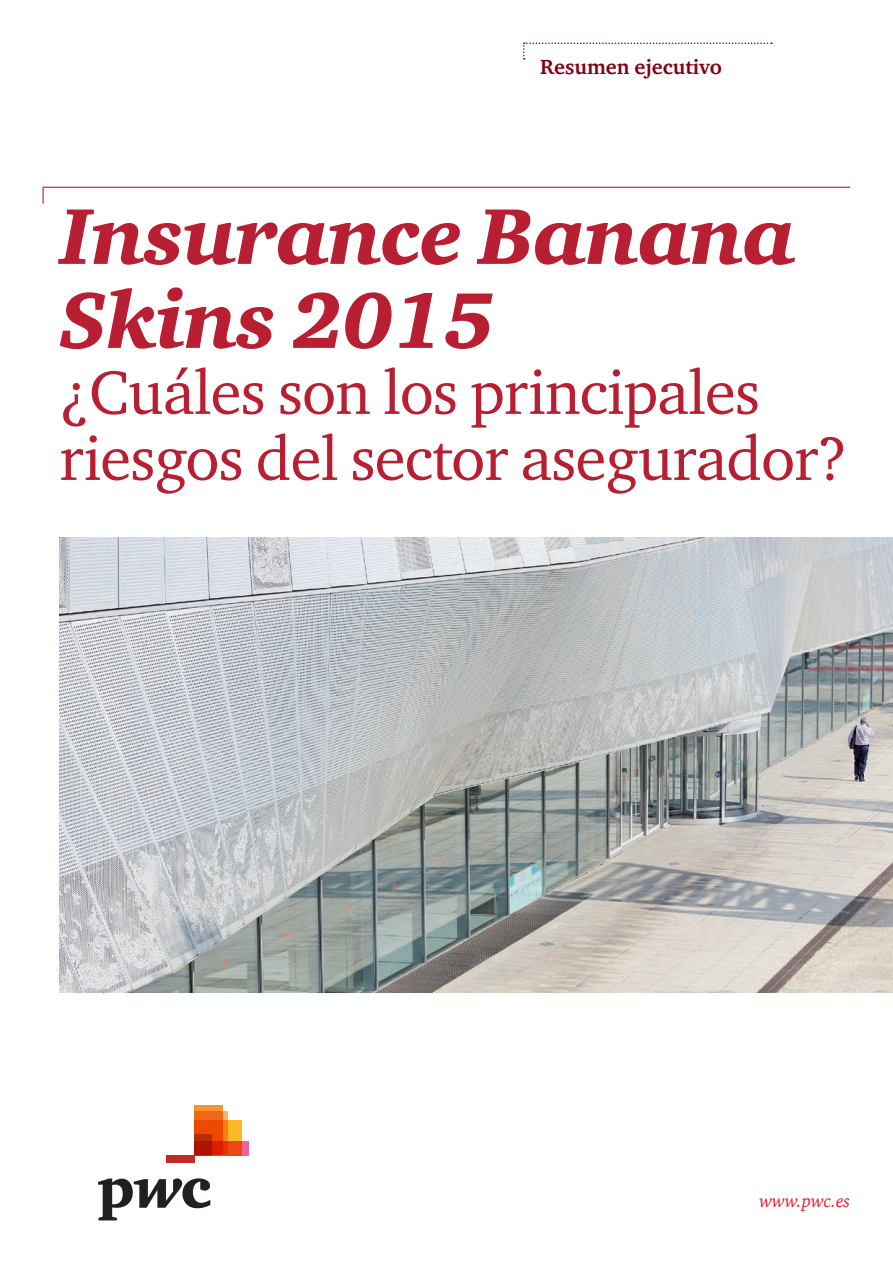
<style>
.page{position:relative;width:893px;height:1263px;background:#fff}
.page>*{position:absolute;margin:0;border:0;box-sizing:border-box;transform-origin:0 0}
.t1{font:italic 900 81px/84px "ITC Charter Com";letter-spacing:-.015em;color:#b91f33}
.t2{font:63px/66px "ITC Charter Com";letter-spacing:-.015em;color:#b91f33}
.t3{font:700 21px "ITC Charter Com";color:#7f0118}
.t4{font:italic 18px "ITC Charter Com";color:#ed1a33}
</style>
<div class="page">
<div style="left:194px;top:1120px;width:48px;height:35px;background:#fcb825"></div>
<svg style="left:228px;top:1141px;width:21px;height:14px"></svg>
<svg style="left:222px;top:1111px;width:6px;height:44px"></svg>
<svg style="left:194px;top:1106px;width:28px;height:49px"></svg>
<svg style="left:194px;top:1134px;width:18px;height:21px"></svg>
<div style="left:166px;top:1155px;width:28px;height:7px;background:#c32a25"></div>
<svg style="left:98px;top:1178px;width:112px;height:42px"></svg>
<svg style="left:42px;top:186px;width:809px;height:18px"></svg>
<svg style="left:523px;top:43px;width:249px;height:17px"></svg>
<img style="left:60px;top:538px;width:833px;height:455px">
<p class="t3" style="left:540px;top:54px;width:184px">Resumen ejecutivo</p>
<p class="t1" style="left:59px;top:193px;width:738px">Insurance Banana<br>Skins 2015</p>
<p class="t2" style="left:59px;top:358px;width:790px">¿Cuáles son los principales riesgos del sector asegurador?</p>
<p class="t4" style="left:759px;top:1190px;width:92px">www.pwc.es</p>
</div>
